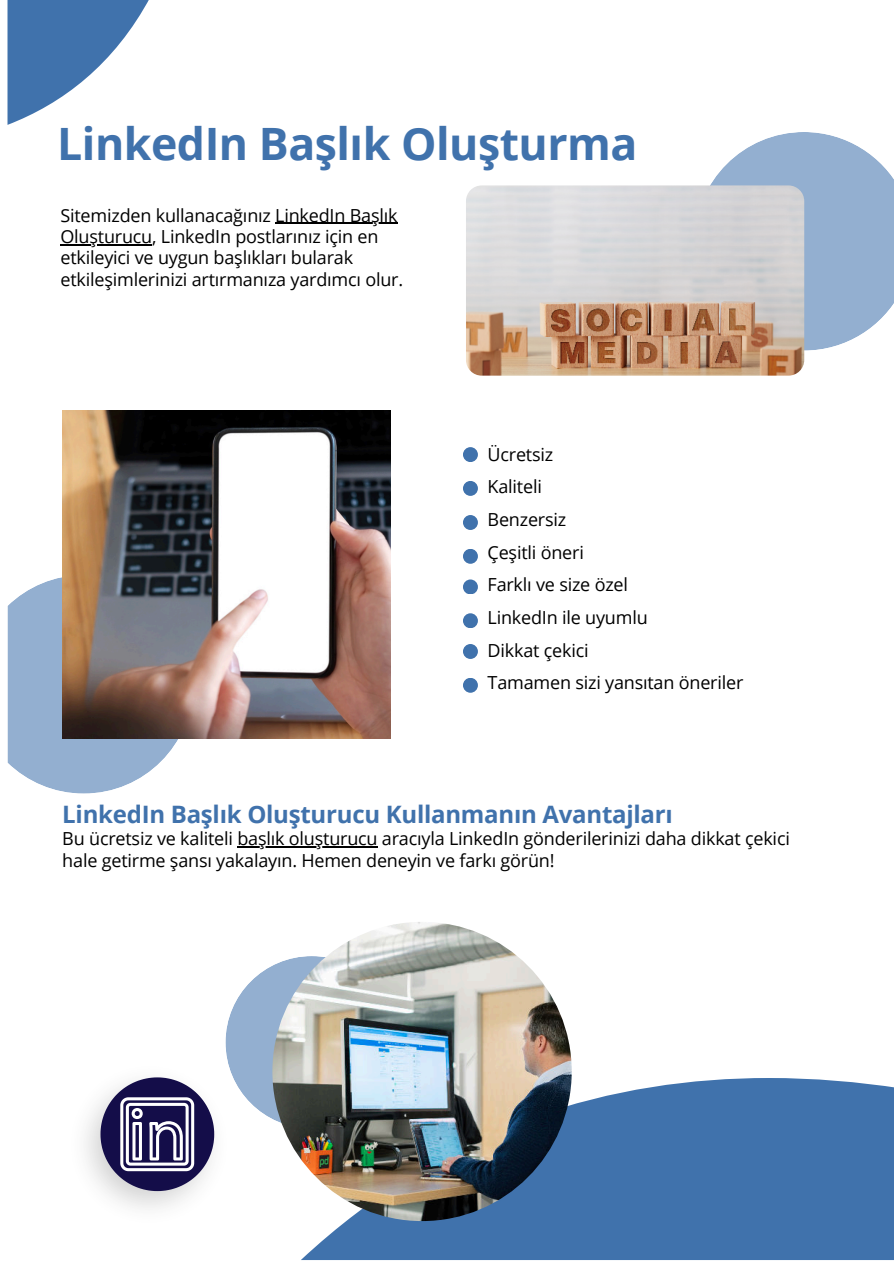
<style>
.page{position:relative;width:894px;height:1264px;background:#fff}
.page>*{position:absolute;margin:0;border:0;box-sizing:border-box;transform-origin:0 0}
.t1{font:700 44.55px "Open Sans";letter-spacing:-.01em;color:#4072ac}
.t2{font:700 24px "Open Sans";letter-spacing:-.01em;color:#4072ac}
.t3{font:18px/32.7px "Open Sans";letter-spacing:-.01em;color:#000}
</style>
<div class="page">
<svg style="left:301px;top:1077px;width:592px;height:182px;background:#4d7bb1"></svg>
<svg style="left:8px;top:0;width:141px;height:125px"></svg>
<svg style="left:710px;top:132px;width:183px;height:218px"></svg>
<svg style="left:8px;top:577px;width:185px;height:216px"></svg>
<div style="left:225px;top:956px;width:173px;height:172px;background:#93afd0;border-radius:50%"></div>
<img style="left:85px;top:1057px;width:151px;height:151px">
<img style="left:466px;top:185px;width:338px;height:190px;border-radius:16px">
<img style="left:62px;top:410px;width:328px;height:328px">
<img style="left:272px;top:921px;width:299px;height:299px;border-radius:50%">
<div style="left:463px;top:447px;width:15px;height:15px;background:#4072ac;border-radius:50%"></div>
<div style="left:463px;top:515px;width:15px;height:15px;background:#4072ac;border-radius:50%"></div>
<div style="left:463px;top:579px;width:15px;height:15px;background:#4072ac;border-radius:50%"></div>
<div style="left:463px;top:644px;width:15px;height:15px;background:#4072ac;border-radius:50%"></div>
<div style="left:463px;top:481px;width:15px;height:15px;background:#4072ac;border-radius:50%"></div>
<div style="left:463px;top:549px;width:15px;height:15px;background:#4072ac;border-radius:50%"></div>
<div style="left:463px;top:613px;width:15px;height:15px;background:#4072ac;border-radius:50%"></div>
<div style="left:463px;top:677px;width:15px;height:15px;background:#4072ac;border-radius:50%"></div>
<svg style="left:100px;top:1077px;width:114px;height:114px"></svg>
<hr style="left:275px;top:223px;width:122px;height:1px;background:#000">
<hr style="left:60px;top:244px;width:92px;height:1px;background:#000">
<hr style="left:237px;top:846px;width:140px;height:1px;background:#000">
<h1 class="t1" style="left:57px;top:112px;width:581px">LinkedIn Başlık Oluşturma</h1>
<p class="t3" style="left:60px;top:204px;width:344px;line-height:21.3px">Sitemizden kullanacağınız LinkedIn Başlık Oluşturucu, LinkedIn postlarınız için en etkileyici ve uygun başlıkları bularak etkileşimlerinizi artırmanıza yardımcı olur.</p>
<p class="t3" style="left:487px;top:437px;width:257px">Ücretsiz<br>Kaliteli<br>Benzersiz<br>Çeşitli öneri<br>Farklı ve size özel<br>LinkedIn ile uyumlu<br>Dikkat çekici<br>Tamamen sizi yansıtan öneriler</p>
<h2 class="t2" style="left:62px;top:797px;width:611px">LinkedIn Başlık Oluşturucu Kullanmanın Avantajları</h2>
<p class="t3" style="left:62px;top:827px;width:729px;line-height:21.3px">Bu ücretsiz ve kaliteli başlık oluşturucu aracıyla LinkedIn gönderilerinizi daha dikkat çekici hale getirme şansı yakalayın. Hemen deneyin ve farkı görün!</p>
</div>
